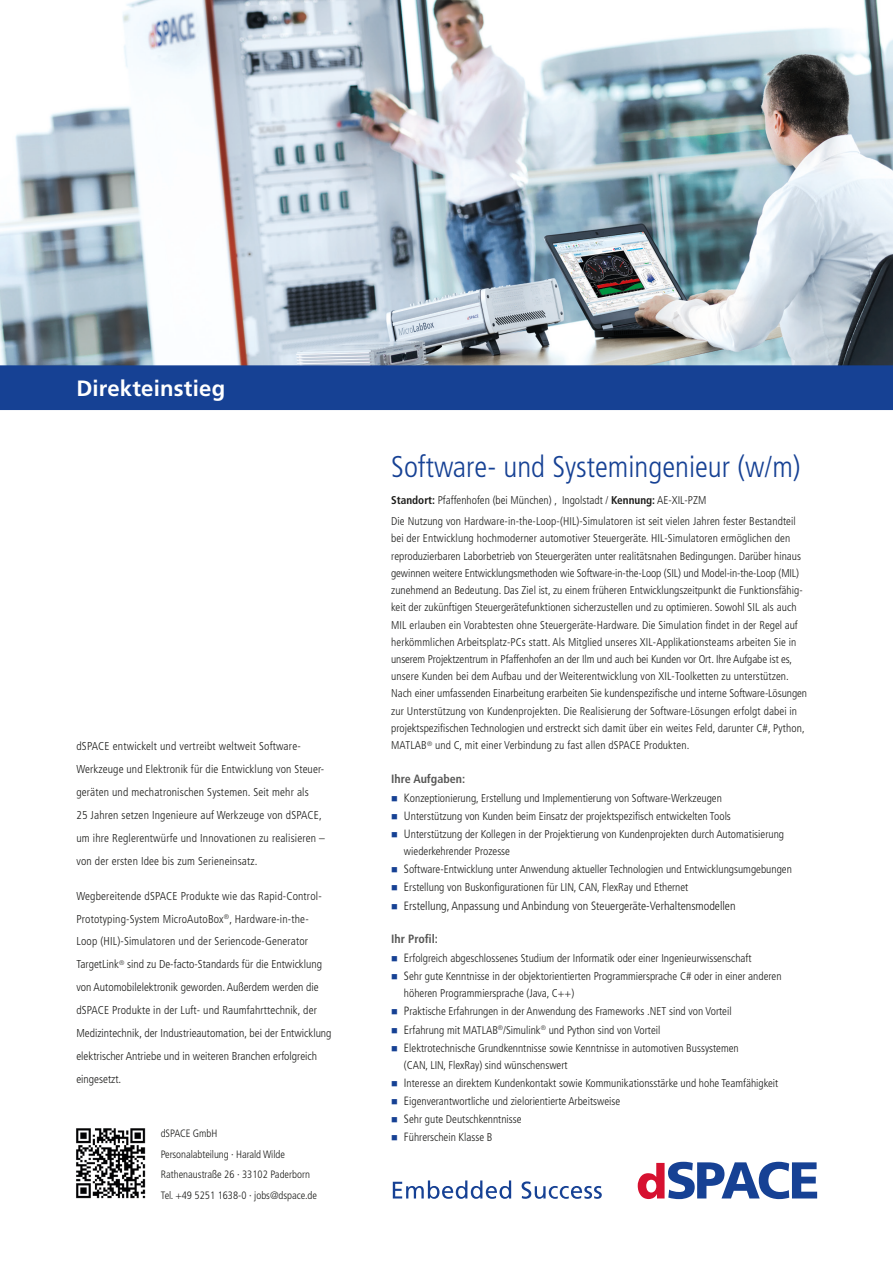
<style>
.page{position:relative;width:893px;height:1263px;background:#fff}
.page>*{position:absolute;margin:0;border:0;box-sizing:border-box;transform-origin:0 0}
.t1{font:300 condensed 30px "Frutiger LT Pro";color:#164194}
.t2{font:700 22.05px "Frutiger LT Pro";letter-spacing:.01em;color:#fff}
.t3{font:300 condensed 12px "Frutiger LT Pro";color:#1d1d1b}
.t4{font:700 condensed 12px "Frutiger LT Pro";color:#575756}
.t5{font:300 condensed 11.4px/23px "Frutiger LT Pro";letter-spacing:.015em;color:#1d1d1b}
.t6{font:300 condensed 11.25px/17.2px "Frutiger LT Pro";color:#1d1d1b}
.t7{font:300 condensed 10.65px/20.5px "Frutiger LT Pro";color:#1d1d1b}
.s1{font-weight:700}
.s2{color:#164194}
.s3{font-size:12px}
</style>
<div class="page">
<img style="left:0;top:0;width:893px;height:366px">
<svg style="left:638px;top:1162px;width:179px;height:37px"></svg>
<svg style="left:393px;top:1180px;width:118px;height:19px"></svg>
<svg style="left:522px;top:1181px;width:80px;height:18px"></svg>
<div style="left:0;top:366px;width:893px;height:44px;background:#164194"></div>
<img style="left:76px;top:1128px;width:70px;height:71px">
<h2 class="t2" style="left:76px;top:375px;width:150px">Direkteinstieg</h2>
<p class="t5" style="left:76px;top:735px;width:250px">dSPACE entwickelt und vertreibt weltweit Software-Werkzeuge und Elektronik für die Entwicklung von Steuer&shy;geräten und mechatronischen Systemen. Seit mehr als<br>25 Jahren setzen Ingenieure auf Werkzeuge von dSPACE, um ihre Reglerentwürfe und Innovationen zu realisieren – von der ersten Idee bis zum Serieneinsatz.</p>
<p class="t5" style="left:76px;top:884px;width:257px">Wegbereitende dSPACE Produkte wie das Rapid-Control-Prototyping-System MicroAutoBox<sup>®</sup>, Hardware-in-the-Loop (HIL)-Simulatoren und der Seriencode-Generator TargetLink<sup>®</sup> sind zu De-facto-Standards für die Entwicklung von Automobilelektronik geworden. Außerdem werden die dSPACE Produkte in der Luft- und Raumfahrttechnik, der Medizintechnik, der Industrieautomation, bei der Entwicklung elektrischer Antriebe und in weiteren Branchen erfolgreich eingesetzt.</p>
<p class="t7" style="left:161px;top:1123px;width:158px">dSPACE GmbH<br>Personalabteilung · Harald Wilde<br>Rathenaustraße 26 · 33102 Paderborn<br>Tel. +49 5251 1638-0 · jobs@dspace.de</p>
<h1 class="t1" style="left:391px;top:449px;width:411px">Software- und Systemingenieur (w/m)</h1>
<p class="t6" style="left:391px;top:489px;width:406px;line-height:21.5px"><span class="s1">Standort:</span> Pfaffenhofen (bei München) , Ingolstadt / <span class="s1">Kennung:</span> AE-XIL-PZM<br>Die Nutzung von Hardware-in-the-Loop-(HIL)-Simulatoren ist seit vielen Jahren fester Bestandteil</p>
<p class="t6" style="left:391px;top:530px;width:417px">bei der Entwicklung hochmoderner automotiver Steuergeräte. HIL-Simulatoren ermöglichen den reproduzierbaren Laborbetrieb von Steuergeräten unter realitätsnahen Bedingungen. Darüber hinaus gewinnen weitere Entwicklungsmethoden wie Software-in-the-Loop (SIL) und Model-in-the-Loop (MIL) zunehmend an Bedeutung. Das Ziel ist, zu einem früheren Entwicklungszeitpunkt die Funktionsfähig&shy;keit der zukünftigen Steuergerätefunktionen sicherzustellen und zu optimieren. Sowohl SIL als auch MIL erlauben ein Vorabtesten ohne Steuergeräte-Hardware. Die Simulation findet in der Regel auf herkömmlichen Arbeitsplatz-PCs statt. Als Mitglied unseres XIL-Applikationsteams arbeiten Sie in unserem Projektzentrum in Pfaffenhofen an der Ilm und auch bei Kunden vor Ort. Ihre Aufgabe ist es, unsere Kunden bei dem Aufbau und der Weiterentwicklung von XIL-Toolketten zu unterstützen.<br>Nach einer umfassenden Einarbeitung erarbeiten Sie kundenspezifische und interne Software-Lösungen zur Unterstützung von Kundenprojekten. Die Realisierung der Software-Lösungen erfolgt dabei in projektspezifischen Technologien und erstreckt sich damit über ein weites Feld, darunter C#, Python, MATLAB<sup>®</sup> und C, mit einer Verbindung zu fast allen dSPACE Produkten.</p>
<p class="t4" style="left:391px;top:771px;width:75px">Ihre Aufgaben:</p>
<p class="t6" style="left:391px;top:789px;width:332px"><span class="s2">■</span> <span class="s3">K</span>onzeptionierung, Erstellung und Implementierung von Software-Werkzeugen</p>
<p class="t6" style="left:391px;top:807px;width:341px"><span class="s2">■</span> <span class="s3">U</span>nterstützung von Kunden beim Einsatz der projektspezifisch entwickelten Tools</p>
<p class="t6" style="left:404px;top:825px;width:382px;text-indent:-13px"><span class="s2">■</span> <span class="s3">U</span>nterstützung der Kollegen in der Projektierung von Kundenprojekten durch Automatisierung wiederkehrender Prozesse</p>
<p class="t6" style="left:391px;top:861px;width:402px"><span class="s2">■</span> <span class="s3">S</span>oftware-Entwicklung unter Anwendung aktueller Technologien und Entwicklungsumgebungen</p>
<p class="t6" style="left:391px;top:879px;width:299px"><span class="s2">■</span> <span class="s3">E</span>rstellung von Buskonfigurationen für LIN, CAN, FlexRay und Ethernet</p>
<p class="t3" style="left:391px;top:898px;width:346px"><span class="s2">■</span> Erstellung, Anpassung und Anbindung von Steuergeräte-Verhaltensmodellen</p>
<p class="t4" style="left:391px;top:932px;width:48px">Ihr Profil:</p>
<p class="t6" style="left:391px;top:949px;width:362px"><span class="s2">■</span> <span class="s3">E</span>rfolgreich abgeschlossenes Studium der Informatik oder einer Ingenieurwissenschaft</p>
<p class="t6" style="left:404px;top:968px;width:379px;text-indent:-13px"><span class="s2">■</span> <span class="s3">S</span>ehr gute Kenntnisse in der objektorientierten Programmiersprache C# oder in einer anderen höheren Programmiersprache (Java, C++)</p>
<p class="t6" style="left:391px;top:1003px;width:342px"><span class="s2">■</span> <span class="s3">P</span>raktische Erfahrungen in der Anwendung des Frameworks .NET sind von Vorteil</p>
<p class="t6" style="left:391px;top:1021px;width:271px"><span class="s2">■</span> <span class="s3">E</span>rfahrung mit MATLAB<sup>®</sup>/Simulink<sup>®</sup> und Python sind von Vorteil</p>
<p class="t6" style="left:404px;top:1039px;width:336px;text-indent:-13px"><span class="s2">■</span> <span class="s3">E</span>lektrotechnische Grundkenntnisse sowie Kenntnisse in automotiven Bussystemen (CAN, LIN, FlexRay) sind wünschenswert</p>
<p class="t6" style="left:391px;top:1074px;width:389px"><span class="s2">■</span> <span class="s3">I</span>nteresse an direktem Kundenkontakt sowie Kommunikationsstärke und hohe Teamfähigkeit</p>
<p class="t6" style="left:391px;top:1093px;width:230px"><span class="s2">■</span> <span class="s3">E</span>igenverantwortliche und zielorientierte Arbeitsweise</p>
<p class="t6" style="left:391px;top:1111px;width:132px"><span class="s2">■</span> <span class="s3">S</span>ehr gute Deutschkenntnisse</p>
<p class="t6" style="left:391px;top:1129px;width:103px"><span class="s2">■</span> <span class="s3">F</span>ührerschein Klasse B</p>
</div>
